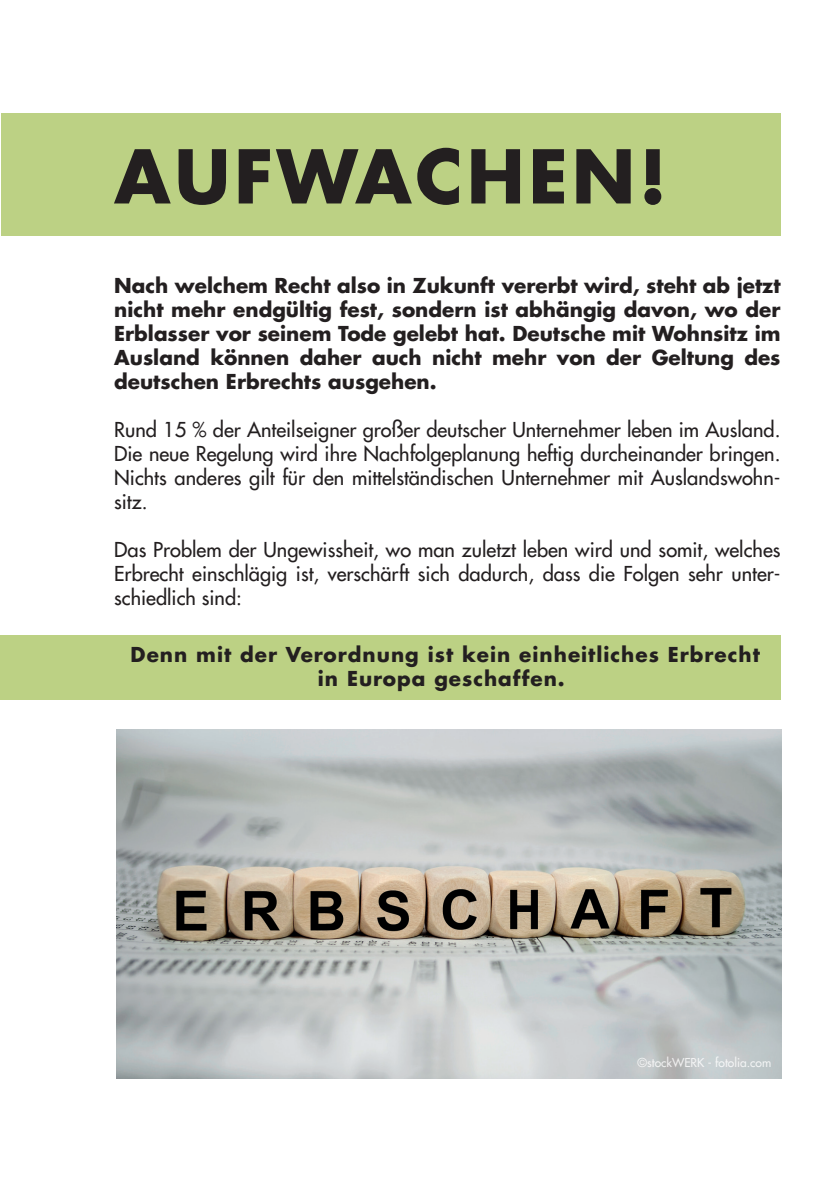
<style>
.page{position:relative;width:840px;height:1191px;background:#fff}
.page>*{position:absolute;margin:0;border:0;box-sizing:border-box;transform-origin:0 0}
.t1{font:700 72px "Futura LT";letter-spacing:.05em;color:#231f20}
.t2{font:20px/24px "Futura LT";color:#231f20;text-align:justify}
.t3{font:700 20px/24px "Futura LT";letter-spacing:.05em;color:#231f20;text-align:justify}
.t4{font:12px "Futura LT";color:#fff}
</style>
<div class="page">
<div style="left:1px;top:113px;width:779px;height:123px;background:#bcd184"></div>
<img style="left:116px;top:729px;width:664px;height:349px">
<div style="left:0;top:635px;width:780px;height:64px;background:#bcd184"></div>
<h1 class="t1" style="left:114px;top:129px;width:553px">AUFWACHEN!</h1>
<p class="t3" style="left:114px;top:273px;width:667px">Nach welchem Recht also in Zukunft vererbt wird, steht ab jetzt nicht mehr endgültig fest, sondern ist abhängig davon, wo der Erblasser vor seinem Tode gelebt hat. Deutsche mit Wohnsitz im Ausland können daher auch nicht mehr von der Geltung des deutschen Erbrechts ausgehen.</p>
<p class="t2" style="left:114px;top:417px;width:667px">Rund 15 % der Anteilseigner großer deutscher Unternehmer leben im Ausland.<br>Die neue Regelung wird ihre Nachfolgeplanung heftig durcheinander bringen.<br>Nichts anderes gilt für den mittelständischen Unternehmer mit Auslandswohn&shy;sitz.</p>
<p class="t2" style="left:114px;top:537px;width:667px">Das Problem der Ungewissheit, wo man zuletzt leben wird und somit, welches Erbrecht einschlägig ist, verschärft sich dadurch, dass die Folgen sehr unter&shy;schiedlich sind:</p>
<p class="t3" style="left:130px;top:642px;width:630px;text-align:center">Denn mit der Verordnung ist kein einheitliches Erbrecht in Europa geschaffen.</p>
<p class="t4" style="left:637px;top:1054px;width:135px">©stockWERK - fotolia.com</p>
</div>
